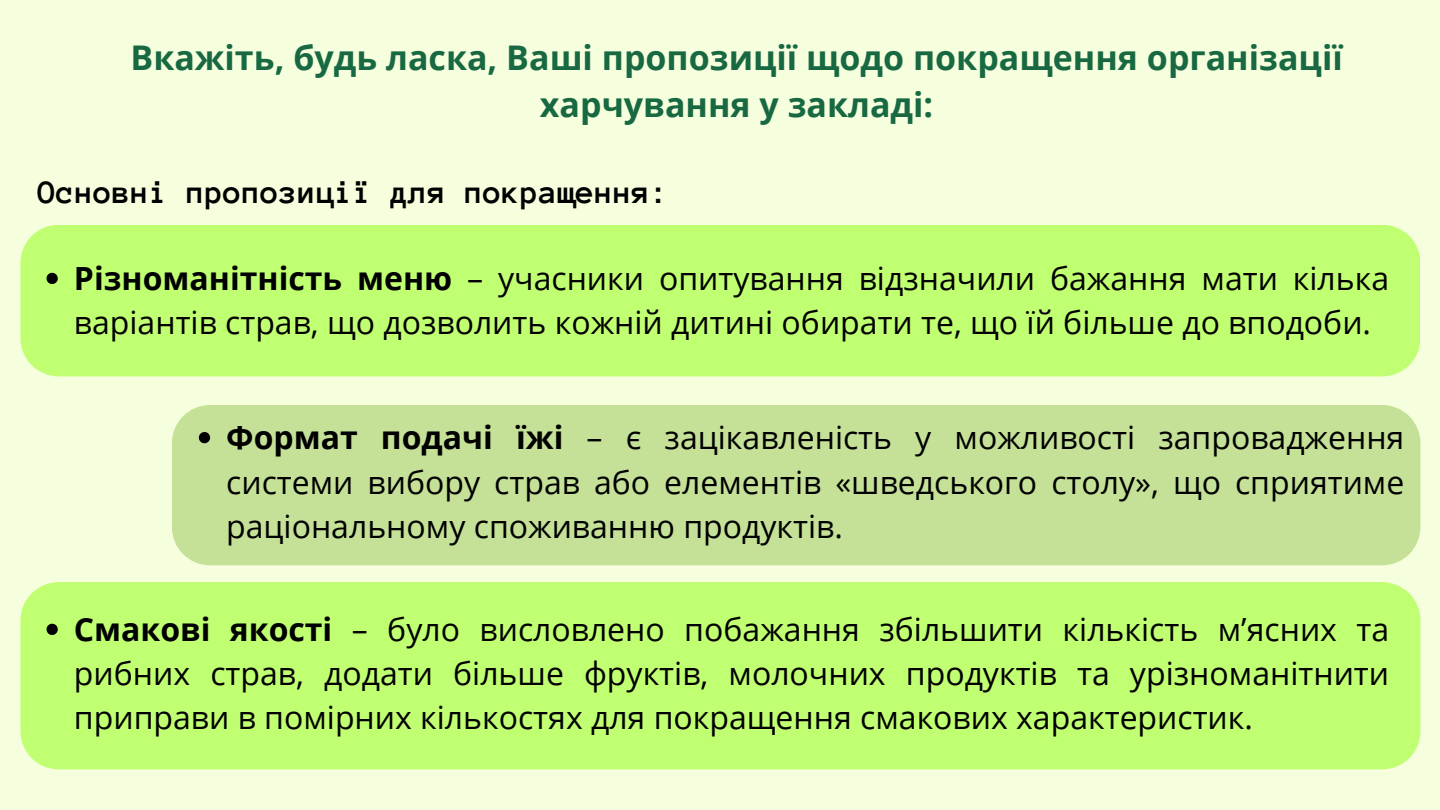
<style>
.page{position:relative;width:1440px;height:810px;background:#f6ffdd}
.page>*{position:absolute;margin:0;border:0;box-sizing:border-box;transform-origin:0 0}
.t1{font:700 34px/47.2px "Open Sans";color:#186942;text-align:center}
.t2{font:700 34px "Anonymous Pro";color:#000}
.t3{font:32px/44.2px "Open Sans";color:#000;text-align:justify}
.s1{font-weight:700}
</style>
<div class="page">
<div style="left:20px;top:225px;width:1400px;height:151px;background:#c1ff72"></div>
<svg style="left:47px;top:273px;width:11px;height:11px"></svg>
<div style="left:172px;top:405px;width:1248px;height:160px;background:#c5e197"></div>
<svg style="left:199px;top:432px;width:11px;height:11px"></svg>
<div style="left:20px;top:582px;width:1400px;height:187px;background:#c1ff72"></div>
<svg style="left:47px;top:624px;width:11px;height:11px"></svg>
<h1 class="t1" style="left:131px;top:33px;width:1214px">Вкажіть, будь ласка, Ваші пропозиції щодо покращення організації харчування у закладі:</h1>
<h1 class="t2" style="left:38px;top:175px;width:632px">Основні пропозиції для покращення:</h1>
<p class="t3" style="left:74px;top:256px;width:1317px"><span class="s1">Різноманітність меню</span> – учасники опитування відзначили бажання мати кілька варіантів страв, що дозволить кожній дитині обирати те, що їй більше до вподоби.</p>
<p class="t3" style="left:226px;top:415px;width:1180px"><span class="s1">Формат подачі їжі</span> – є зацікавленість у можливості запровадження системи вибору страв або елементів «шведського столу», що сприятиме раціональному споживанню продуктів.</p>
<p class="t3" style="left:74px;top:606px;width:1317px"><span class="s1">Смакові якості</span> – було висловлено побажання збільшити кількість м’ясних та рибних страв, додати більше фруктів, молочних продуктів та урізноманітнити приправи в помірних кількостях для покращення смакових характеристик.</p>
</div>
